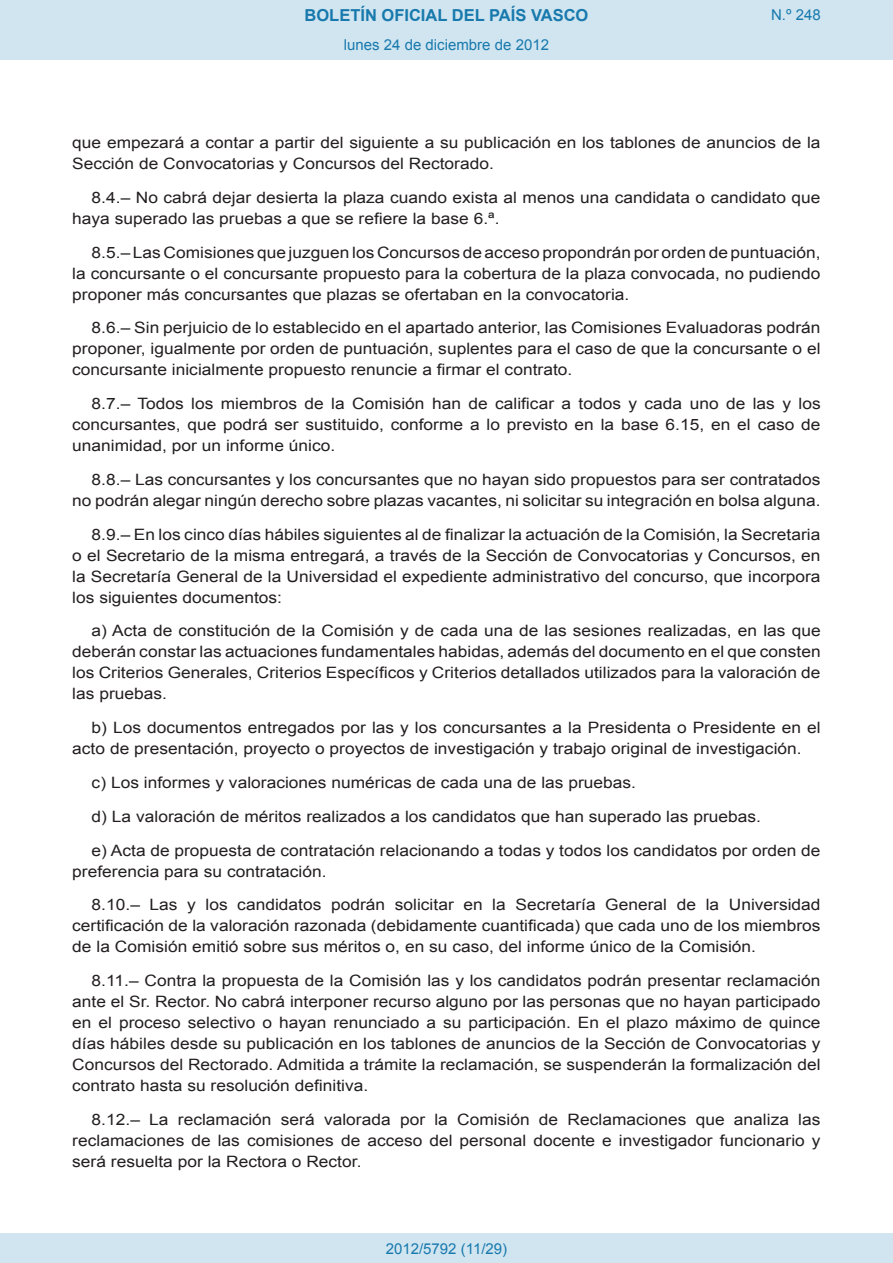
<style>
.page{position:relative;width:893px;height:1263px;background:#fff}
.page>*{position:absolute;margin:0;border:0;box-sizing:border-box;transform-origin:0 0}
.t1{font:700 16.5px "Arial";color:#1879ad}
.BOPVDetalle{font:15.6px/21px "Arial";color:#231f20;text-align:justify;scale:1.11 1}
.Paginacion_Centro{font:15px "Arial";color:#1879ad}
</style>
<div class="page">
<div style="left:0;top:0;width:893px;height:60px;background:#d0e5f0"></div>
<div style="left:0;top:1233px;width:893px;height:30px;background:#d0e5f0"></div>
<p class="t1" style="left:305px;top:4px;width:285px">BOLETÍN OFICIAL DEL PAÍS VASCO</p>
<p class="Paginacion_Centro" style="left:344px;top:35px;width:207px">lunes 24 de diciembre de 2012</p>
<p class="Paginacion_Centro" style="left:771px;top:5px;width:51px">N.º 248</p>
<p class="BOPVDetalle" style="left:72px;top:132px;width:676px">que empezará a contar a partir del siguiente a su publicación en los tablones de anuncios de la<br>Sección de Convocatorias y Concursos del Rectorado.</p>
<p class="BOPVDetalle" style="left:72px;top:187px;width:676px;text-indent:19px">8.4.– No cabrá dejar desierta la plaza cuando exista al menos una candidata o candidato que haya superado las pruebas a que se refiere la base 6.ª.</p>
<p class="BOPVDetalle" style="left:72px;top:242px;width:676px;text-indent:19px">8.5.– Las Comisiones que juzguen los Concursos de acceso propondrán por orden de puntuación, la concursante o el concursante propuesto para la cobertura de la plaza convocada, no pudiendo proponer más concursantes que plazas se ofertaban en la convocatoria.</p>
<p class="BOPVDetalle" style="left:72px;top:318px;width:676px;text-indent:19px">8.6.– Sin perjuicio de lo establecido en el apartado anterior, las Comisiones Evaluadoras podrán proponer, igualmente por orden de puntuación, suplentes para el caso de que la concursante o el concursante inicialmente propuesto renuncie a firmar el contrato.</p>
<p class="BOPVDetalle" style="left:72px;top:393px;width:676px;text-indent:19px">8.7.– Todos los miembros de la Comisión han de calificar a todos y cada uno de las y los concursantes, que podrá ser sustituido, conforme a lo previsto en la base 6.15, en el caso de unanimidad, por un informe único.</p>
<p class="BOPVDetalle" style="left:72px;top:469px;width:676px;text-align:right">8.8.– Las concursantes y los concursantes que no hayan sido propuestos para ser contratados no podrán alegar ningún derecho sobre plazas vacantes, ni solicitar su integración en bolsa alguna.</p>
<p class="BOPVDetalle" style="left:72px;top:524px;width:676px;text-indent:19px">8.9.– En los cinco días hábiles siguientes al de finalizar la actuación de la Comisión, la Secretaria o el Secretario de la misma entregará, a través de la Sección de Convocatorias y Concursos, en la Secretaría General de la Universidad el expediente administrativo del concurso, que incorpora los siguientes documentos:</p>
<p class="BOPVDetalle" style="left:72px;top:621px;width:676px;text-indent:19px">a) Acta de constitución de la Comisión y de cada una de las sesiones realizadas, en las que deberán constar las actuaciones fundamentales habidas, además del documento en el que consten los Criterios Generales, Criterios Específicos y Criterios detallados utilizados para la valoración de las pruebas.</p>
<p class="BOPVDetalle" style="left:72px;top:717px;width:676px;text-indent:19px">b) Los documentos entregados por las y los concursantes a la Presidenta o Presidente en el acto de presentación, proyecto o proyectos de investigación y trabajo original de investigación.</p>
<p class="BOPVDetalle" style="left:92px;top:772px;width:492px">c) Los informes y valoraciones numéricas de cada una de las pruebas.</p>
<p class="BOPVDetalle" style="left:92px;top:806px;width:604px">d) La valoración de méritos realizados a los candidatos que han superado las pruebas.</p>
<p class="BOPVDetalle" style="left:72px;top:840px;width:676px;text-indent:19px">e) Acta de propuesta de contratación relacionando a todas y todos los candidatos por orden de preferencia para su contratación.</p>
<p class="BOPVDetalle" style="left:72px;top:894px;width:676px;text-indent:19px">8.10.– Las y los candidatos podrán solicitar en la Secretaría General de la Universidad certificación de la valoración razonada (debidamente cuantificada) que cada uno de los miembros de la Comisión emitió sobre sus méritos o, en su caso, del informe único de la Comisión.</p>
<p class="BOPVDetalle" style="left:72px;top:970px;width:676px;text-indent:19px">8.11.– Contra la propuesta de la Comisión las y los candidatos podrán presentar reclamación ante el Sr. Rector. No cabrá interponer recurso alguno por las personas que no hayan participado en el proceso selectivo o hayan renunciado a su participación. En el plazo máximo de quince días hábiles desde su publicación en los tablones de anuncios de la Sección de Convocatorias y Concursos del Rectorado. Admitida a trámite la reclamación, se suspenderán la formalización del contrato hasta su resolución definitiva.</p>
<p class="BOPVDetalle" style="left:72px;top:1109px;width:676px;text-indent:19px">8.12.– La reclamación será valorada por la Comisión de Reclamaciones que analiza las reclamaciones de las comisiones de acceso del personal docente e investigador funcionario y será resuelta por la Rectora o Rector.</p>
<p class="Paginacion_Centro" style="left:386px;top:1238px;width:123px">2012/5792 (11/29)</p>
</div>
